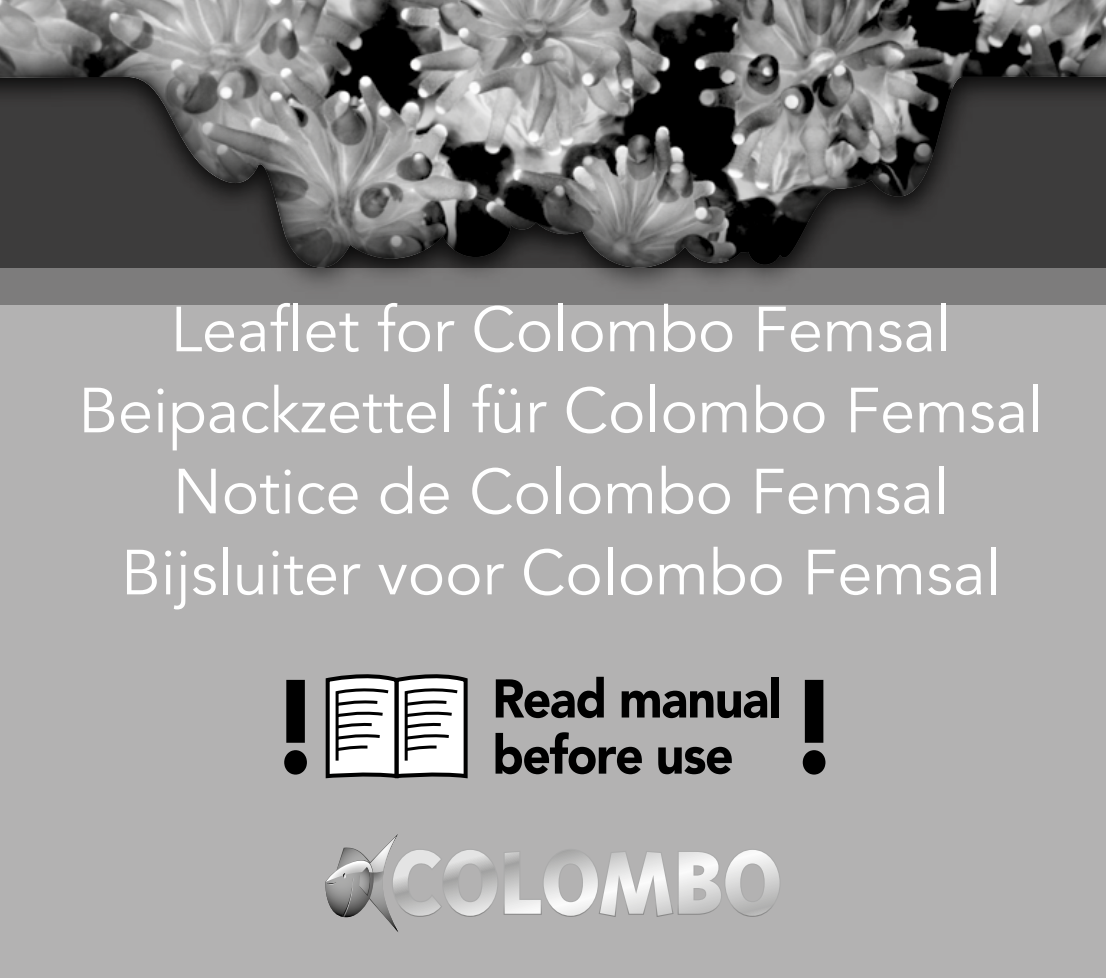
<style>
.page{position:relative;width:1106px;height:978px;background:#b3b2b2}
.page>*{position:absolute;margin:0;border:0;box-sizing:border-box;transform-origin:0 0}
.t1{font:900 132.6px "Avenir";color:#000;scale:.93 1}
.t2{font:63px/81px "Avenir";color:#fff;text-align:center}
.t3{font:900 54px "Avenir";letter-spacing:-.025em;color:#000;scale:.93 1}
</style>
<div class="page">
<svg style="left:325px;top:834px;width:455px;height:98px"></svg>
<svg style="left:325px;top:674px;width:143px;height:105px;background:#b5b5b5"></svg>
<svg style="left:0;top:0;width:1106px;height:268px;background:#5e5e5e"></svg>
<p class="t2" style="left:78px;top:290px;width:966px">Leaflet for Colombo Femsal<br>Beipackzettel für Colombo Femsal<br>Notice de Colombo Femsal<br>Bijsluiter voor Colombo Femsal</p>
<h1 class="t1" style="left:268px;top:614px;width:60px">!</h1>
<p class="t3" style="left:492px;top:652px;width:312px">Read manual</p>
<p class="t3" style="left:492px;top:709px;width:261px">before use</p>
<h1 class="t1" style="left:786px;top:614px;width:60px">!</h1>
</div>
